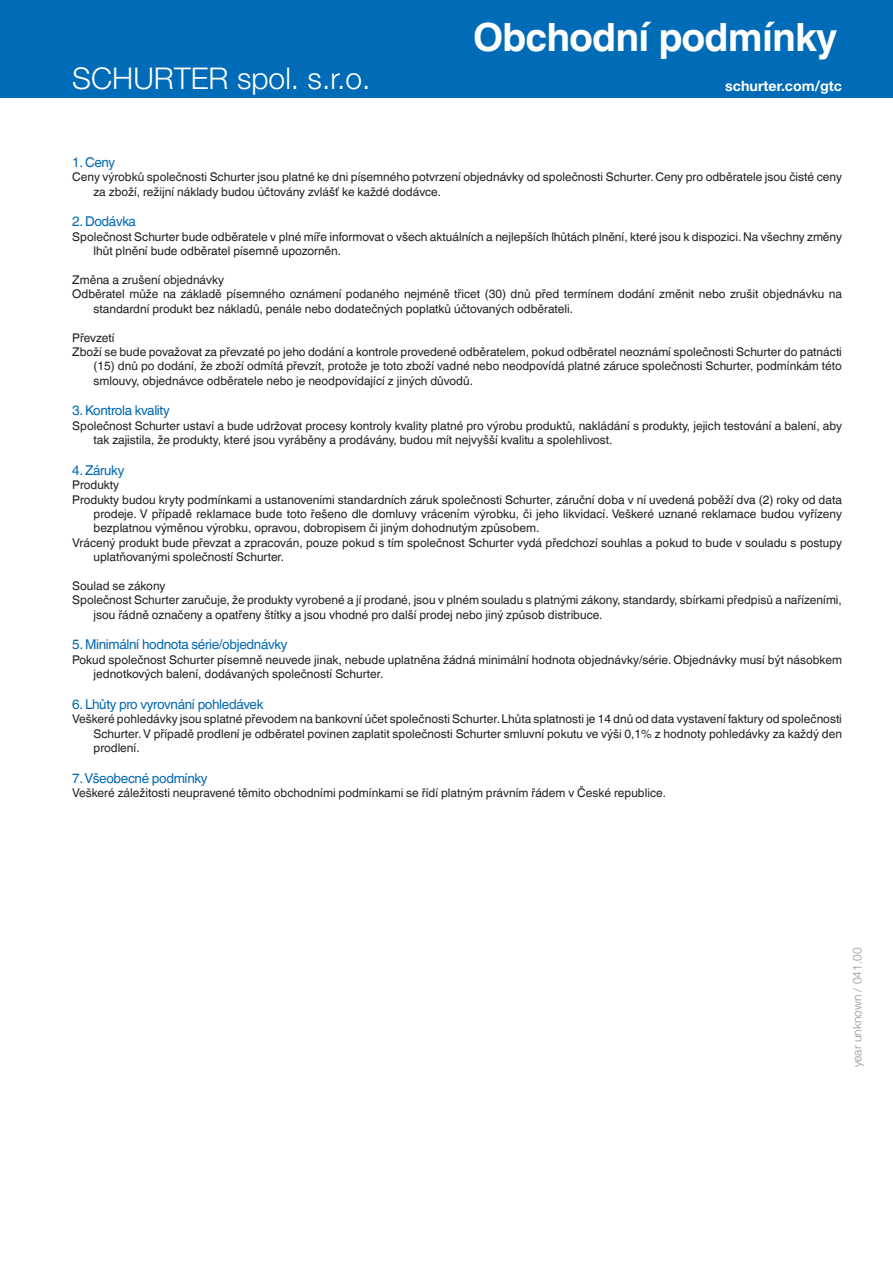
<style>
.page{position:relative;width:893px;height:1263px;background:#fff}
.page>*{position:absolute;margin:0;border:0;box-sizing:border-box;transform-origin:0 0}
.t1{font:700 39px "Helvetica World";letter-spacing:-.025em;color:#fff}
.t2{font:300 30px "Helvetica Neue LT";color:#fff}
.t3{font:700 14.25px "Helvetica Neue LT";color:#fff}
.t4{font:13.5px "Helvetica World";letter-spacing:-.025em;color:#0168b3}
.t5{font:12px/14.4px "Helvetica World";color:#231f20}
.t6{font:300 12px "Helvetica Neue LT";color:#939598}
</style>
<div class="page">
<div style="left:0;top:0;width:893px;height:98px;background:#006bb6"></div>
<h2 class="t2" style="left:72px;top:60px;width:300px">SCHURTER spol. s.r.o.</h2>
<h1 class="t1" style="left:473px;top:15px;width:366px">Obchodní podmínky</h1>
<p class="t3" style="left:725px;top:77px;width:118px">schurter.com/gtc</p>
<p class="t4" style="left:72px;top:154px;width:44px">1. Ceny</p>
<p class="t5" style="left:94px;top:170px;width:750px;text-indent:-21px">Ceny výrobků společnosti Schurter jsou platné ke dni písemného potvrzení objednávky od společnosti Schurter. Ceny pro odběratele jsou čisté ceny za zboží, režijní náklady budou účtovány zvlášť ke každé dodávce.</p>
<p class="t4" style="left:72px;top:214px;width:65px">2. Dodávka</p>
<p class="t5" style="left:94px;top:229px;width:750px;text-indent:-21px">Společnost Schurter bude odběratele v plné míře informovat o všech aktuálních a nejlepších lhůtách plnění, které jsou k dispozici. Na všechny změny lhůt plnění bude odběratel písemně upozorněn.</p>
<p class="t5" style="left:72px;top:273px;width:153px">Změna a zrušení objednávky</p>
<p class="t5" style="left:72px;top:287px;width:771px">Odběratel může na základě písemného oznámení podaného nejméně třicet (30) dnů před termínem dodání změnit nebo zrušit objednávku na</p>
<p class="t5" style="left:94px;top:301px;width:481px">standardní produkt bez nákladů, penále nebo dodatečných poplatků účtovaných odběrateli.</p>
<p class="t5" style="left:72px;top:330px;width:44px">Převzetí</p>
<p class="t5" style="left:72px;top:345px;width:771px">Zboží se bude považovat za převzaté po jeho dodání a kontrole provedené odběratelem, pokud odběratel neoznámí společnosti Schurter do patnácti</p>
<p class="t5" style="left:94px;top:359px;width:750px">(15) dnů po dodání, že zboží odmítá převzít, protože je toto zboží vadné nebo neodpovídá platné záruce společnosti Schurter, podmínkám této</p>
<p class="t5" style="left:94px;top:373px;width:381px">smlouvy, objednávce odběratele nebo je neodpovídající z jiných důvodů.</p>
<p class="t4" style="left:72px;top:403px;width:99px">3. Kontrola kvality</p>
<p class="t5" style="left:94px;top:418px;width:750px;text-indent:-21px">Společnost Schurter ustaví a bude udržovat procesy kontroly kvality platné pro výrobu produktů, nakládání s produkty, jejich testování a balení, aby tak zajistila, že produkty, které jsou vyráběny a prodávány, budou mít nejvyšší kvalitu a spolehlivost.</p>
<p class="t4" style="left:72px;top:462px;width:54px">4. Záruky</p>
<p class="t5" style="left:72px;top:478px;width:48px">Produkty</p>
<p class="t5" style="left:72px;top:492px;width:771px">Produkty budou kryty podmínkami a ustanoveními standardních záruk společnosti Schurter, záruční doba v ní uvedená poběží dva (2) roky od data</p>
<p class="t5" style="left:94px;top:507px;width:750px">prodeje. V případě reklamace bude toto řešeno dle domluvy vrácením výrobku, či jeho likvidací. Veškeré uznané reklamace budou vyřízeny</p>
<p class="t5" style="left:94px;top:521px;width:447px">bezplatnou výměnou výrobku, opravou, dobropisem či jiným dohodnutým způsobem.</p>
<p class="t5" style="left:72px;top:535px;width:771px">Vrácený produkt bude převzat a zpracován, pouze pokud s tím společnost Schurter vydá předchozí souhlas a pokud to bude v souladu s postupy</p>
<p class="t5" style="left:94px;top:550px;width:192px">uplatňovanými společností Schurter.</p>
<p class="t5" style="left:72px;top:579px;width:95px">Soulad se zákony</p>
<p class="t5" style="left:72px;top:593px;width:771px">Společnost Schurter zaručuje, že produkty vyrobené a jí prodané, jsou v plném souladu s platnými zákony, standardy, sbírkami předpisů a nařízeními,</p>
<p class="t5" style="left:94px;top:607px;width:511px">jsou řádně označeny a opatřeny štítky a jsou vhodné pro další prodej nebo jiný způsob distribuce.</p>
<p class="t4" style="left:72px;top:637px;width:217px">5. Minimální hodnota série/objednávky</p>
<p class="t5" style="left:94px;top:652px;width:750px;text-indent:-21px">Pokud společnost Schurter písemně neuvede jinak, nebude uplatněna žádná minimální hodnota objednávky/série. Objednávky musí být násobkem jednotkových balení, dodávaných společností Schurter.</p>
<p class="t4" style="left:72px;top:696px;width:193px">6. Lhůty pro vyrovnání pohledávek</p>
<p class="t5" style="left:94px;top:712px;width:750px;text-align:justify;text-indent:-21px">Veškeré pohledávky jsou splatné převodem na bankovní účet společnosti Schurter. Lhůta splatnosti je 14 dnů od data vystavení faktury od společnosti Schurter. V případě prodlení je odběratel povinen zaplatit společnosti Schurter smluvní pokutu ve výši 0,1% z hodnoty pohledávky za každý den prodlení.</p>
<p class="t4" style="left:72px;top:770px;width:137px">7. Všeobecné podmínky</p>
<p class="t5" style="left:72px;top:786px;width:595px">Veškeré záležitosti neupravené těmito obchodními podmínkami se řídí platným právním řádem v České republice.</p>
<p class="t6" style="left:850px;top:1067px;width:121px;rotate:-90deg">year unknown / 041.00</p>
</div>
